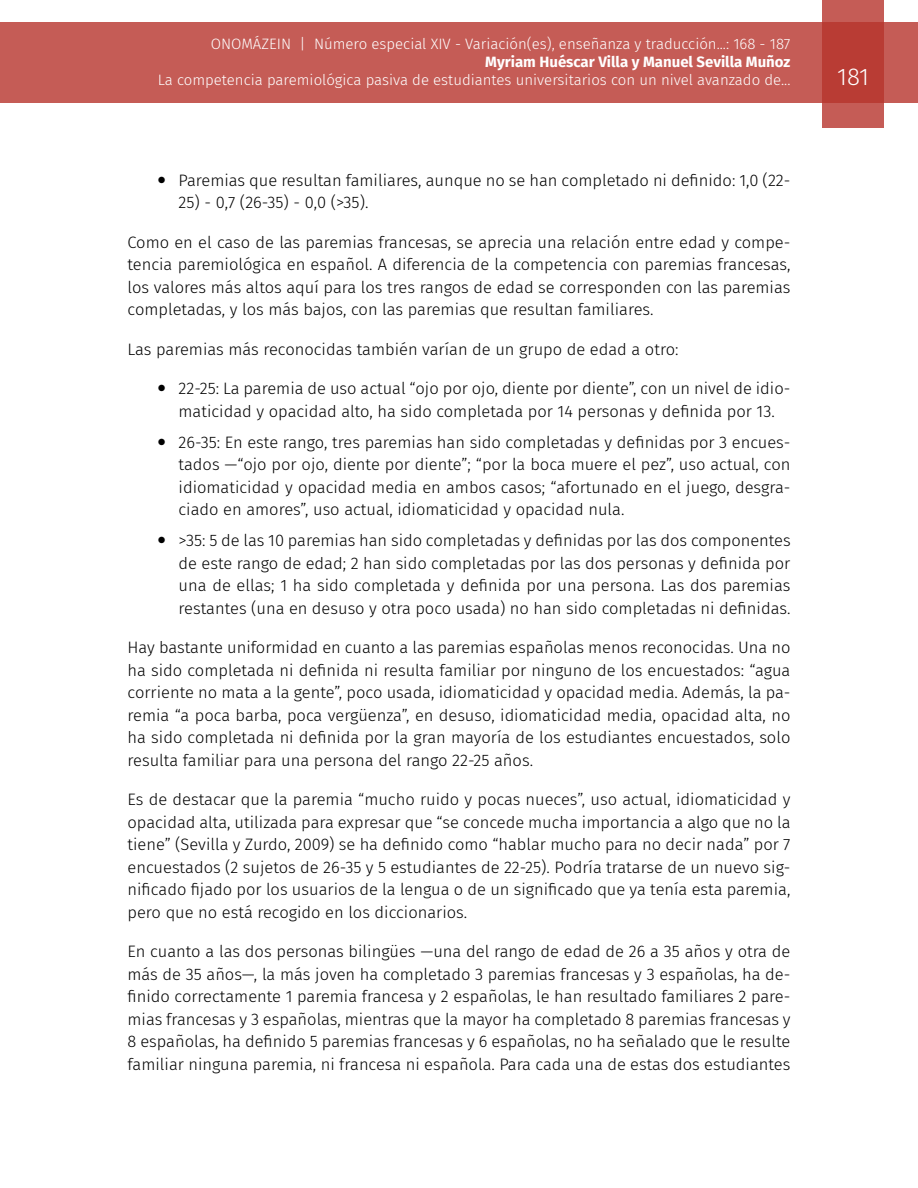
<style>
.page{position:relative;width:918px;height:1188px;background:#fff}
.page>*{position:absolute;margin:0;border:0;box-sizing:border-box;transform-origin:0 0}
.t1{font:300 24px "Fira Sans";color:#fff}
.t2{font:300 16.5px/22.5px "Fira Sans";color:#000;text-align:justify}
.t3{font:300 15px "Fira Sans";color:#fff}
.t4{font:700 15px "Fira Sans";color:#fff}
</style>
<div class="page">
<div style="left:0;top:23px;width:918px;height:80px;background:#c55c56"></div>
<svg style="left:822px;top:0;width:62px;height:128px;background:#bd4740"></svg>
<p class="t3" style="left:211px;top:34px;width:581px">ONOMÁZEIN | Número especial XIV - Variación(es), enseñanza y traducción...: 168 - 187</p>
<p class="t4" style="left:485px;top:50px;width:307px">Myriam Huéscar Villa y Manuel Sevilla Muñoz</p>
<p class="t3" style="left:158px;top:70px;width:634px">La competencia paremiológica pasiva de estudiantes universitarios con un nivel avanzado de...</p>
<h1 class="t1" style="left:837px;top:60px;width:34px">181</h1>
<p class="t2" style="left:179px;top:168px;width:613px">Paremias que resultan familiares, aunque no se han completado ni definido: 1,0 (22-</p>
<p class="t2" style="left:179px;top:191px;width:191px">25) - 0,7 (26-35) - 0,0 (&gt;35).</p>
<p class="t2" style="left:128px;top:230px;width:664px">Como en el caso de las paremias francesas, se aprecia una relación entre edad y compe&shy;tencia paremiológica en español. A diferencia de la competencia con paremias francesas, los valores más altos aquí para los tres rangos de edad se corresponden con las paremias completadas, y los más bajos, con las paremias que resultan familiares.</p>
<p class="t2" style="left:128px;top:337px;width:552px">Las paremias más reconocidas también varían de un grupo de edad a otro:</p>
<p class="t2" style="left:179px;top:377px;width:613px">22-25: La paremia de uso actual “ojo por ojo, diente por diente”, con un nivel de idio&shy;maticidad y opacidad alto, ha sido completada por 14 personas y definida por 13.</p>
<p class="t2" style="left:179px;top:430px;width:613px">26-35: En este rango, tres paremias han sido completadas y definidas por 3 encues&shy;tados —“ojo por ojo, diente por diente”; “por la boca muere el pez”, uso actual, con idiomaticidad y opacidad media en ambos casos; “afortunado en el juego, desgra&shy;ciado en amores”, uso actual, idiomaticidad y opacidad nula.</p>
<p class="t2" style="left:179px;top:529px;width:614px">&gt;35: 5 de las 10 paremias han sido completadas y definidas por las dos componentes de este rango de edad; 2 han sido completadas por las dos personas y definida por una de ellas; 1 ha sido completada y definida por una persona. Las dos paremias restantes (una en desuso y otra poco usada) no han sido completadas ni definidas.</p>
<p class="t2" style="left:128px;top:636px;width:664px">Hay bastante uniformidad en cuanto a las paremias españolas menos reconocidas. Una no ha sido completada ni definida ni resulta familiar por ninguno de los encuestados: “agua corriente no mata a la gente”, poco usada, idiomaticidad y opacidad media. Además, la pa&shy;remia “a poca barba, poca vergüenza”, en desuso, idiomaticidad media, opacidad alta, no ha sido completada ni definida por la gran mayoría de los estudiantes encuestados, solo resulta familiar para una persona del rango 22-25 años.</p>
<p class="t2" style="left:128px;top:788px;width:664px">Es de destacar que la paremia “mucho ruido y pocas nueces”, uso actual, idiomaticidad y opacidad alta, utilizada para expresar que “se concede mucha importancia a algo que no la tiene” (Sevilla y Zurdo, 2009) se ha definido como “hablar mucho para no decir nada” por 7 encuestados (2 sujetos de 26-35 y 5 estudiantes de 22-25). Podría tratarse de un nuevo sig&shy;nificado fijado por los usuarios de la lengua o de un significado que ya tenía esta paremia, pero que no está recogido en los diccionarios.</p>
<p class="t2" style="left:128px;top:940px;width:665px">En cuanto a las dos personas bilingües —una del rango de edad de 26 a 35 años y otra de más de 35 años—, la más joven ha completado 3 paremias francesas y 3 españolas, ha de&shy;finido correctamente 1 paremia francesa y 2 españolas, le han resultado familiares 2 pare&shy;mias francesas y 3 españolas, mientras que la mayor ha completado 8 paremias francesas y 8 españolas, ha definido 5 paremias francesas y 6 españolas, no ha señalado que le resulte familiar ninguna paremia, ni francesa ni española. Para cada una de estas dos estudiantes</p>
</div>
